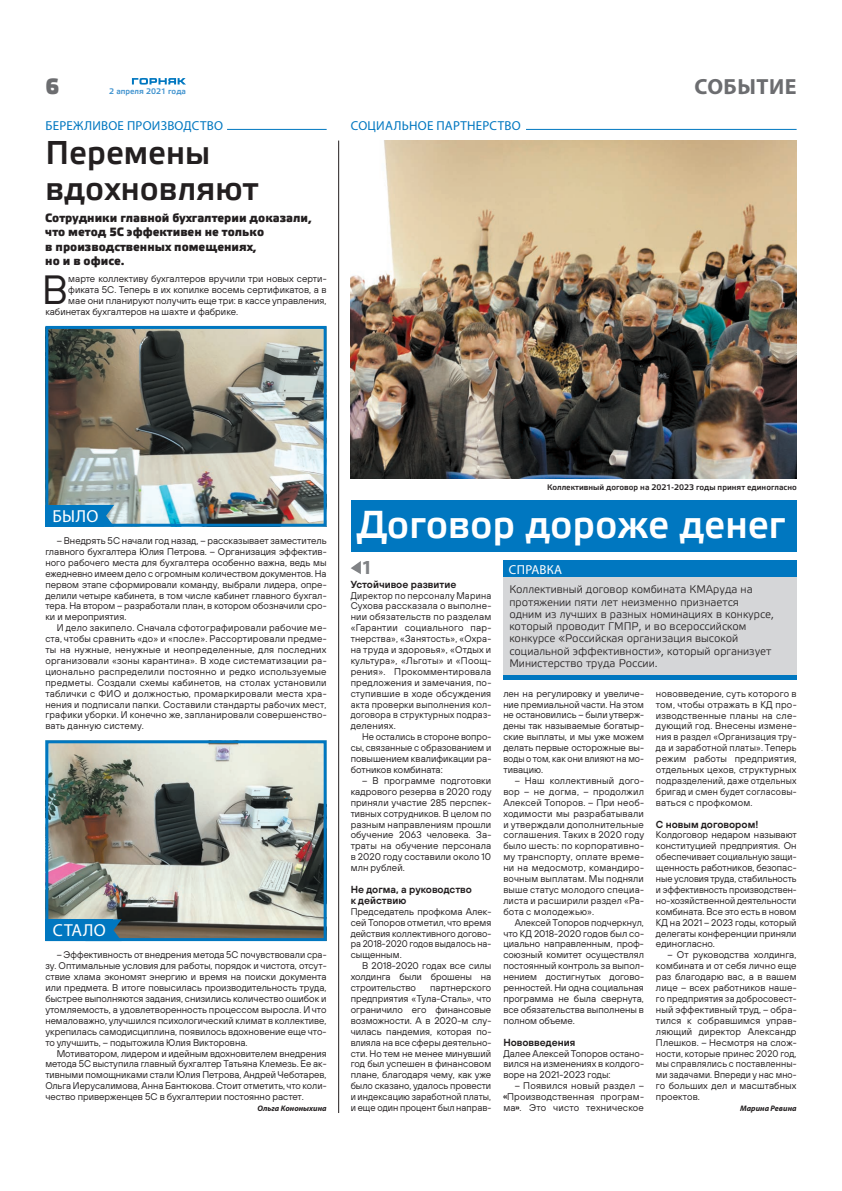
<style>
.page{position:relative;width:842px;height:1191px;background:#fff}
.page>*{position:absolute;margin:0;border:0;box-sizing:border-box;transform-origin:0 0}
.t1{font:40.8px "TT Hoves";color:#231f20}
.t2{font:39px "Elektra Medium Pro";color:#fff}
.t3{font:33px/36px "Elektra Medium Pro";color:#231f20}
.t4{font:700 22px "Myriad Pro";letter-spacing:.02em;color:#6c6d70}
.t5{font:700 22px "Elektra Medium Pro";color:#6c6d70}
.t6{font:700 20px "Myriad Pro";color:#808285}
.t7{font:17.4px "Myriad Pro";letter-spacing:.02em;color:#fff}
.t8{font:13px "Myriad Pro";letter-spacing:.02em;color:#0077c0}
.t9{font:13px "Myriad Pro";letter-spacing:.02em;color:#fff}
.t10{font:700 12px/14.4px "Elektra Medium Pro";color:#231f20}
.t11{font:11px/12.2px "Elektra Light Pro";color:#231f20}
.t12{font:600 10.2px/10.9px "TT Hoves";color:#231f20}
.t13{font:9.7px/10.9px "TT Hoves";color:#231f20;text-align:justify}
.t14{font:9.7px/10.9px "TT Hoves";color:#231f20;text-align:justify;scale:.95 1}
.t15{font:8px "Elektra Medium Pro";letter-spacing:.005em;color:#231f20}
.t16{font:italic 700 8px "Myriad Pro";color:#231f20}
.t17{font:8px "Elektra Medium Pro";color:#3d91ce}
.s1{font-family:"AG Letterica CO Mpr"}
</style>
<div class="page">
<svg style="left:132px;top:78px;width:54px;height:7px"></svg>
<hr style="left:338px;top:141px;width:1px;height:972px;background:#231f20">
<hr style="left:526px;top:129px;width:271px;height:1px;background:#0077c0">
<hr style="left:227px;top:129px;width:100px;height:1px;background:#0077c0">
<div style="left:351px;top:500px;width:446px;height:52px;background:#0077c0"></div>
<svg style="left:351px;top:561px;width:10px;height:13px"></svg>
<img style="left:49px;top:330px;width:274px;height:193px">
<svg style="left:104px;top:505px;width:10px;height:18px"></svg>
<div style="left:45px;top:505px;width:59px;height:22px;background:#0077c0"></div>
<div style="left:45px;top:326px;width:282px;height:201px;border:3px solid #0077c0"></div>
<img style="left:49px;top:744px;width:274px;height:193px">
<svg style="left:113px;top:919px;width:9px;height:18px"></svg>
<div style="left:45px;top:919px;width:68px;height:22px;background:#0077c0"></div>
<div style="left:45px;top:740px;width:282px;height:201px;border:3px solid #0077c0"></div>
<div style="left:503px;top:562px;width:294px;height:113px;background:#d5d6d8"></div>
<div style="left:503px;top:561px;width:294px;height:16px;background:#0077c0"></div>
<div style="left:503px;top:675px;width:294px;height:5px;background:#0077c0"></div>
<img style="left:351px;top:141px;width:446px;height:337px">
<h3 class="t5" style="left:45px;top:74px;width:15px">6</h3>
<p class="t17" style="left:109px;top:87px;width:78px">2 апреля 2021 года</p>
<h3 class="t4" style="left:694px;top:73px;width:103px">СОБЫТИЕ</h3>
<h3 class="t8" style="left:45px;top:117px;width:179px">БЕРЕЖЛИВОЕ ПРОИЗВОДСТВО</h3>
<h3 class="t8" style="left:351px;top:117px;width:171px">СОЦИАЛЬНОЕ ПАРТНЕРСТВО</h3>
<h3 class="t3" style="left:45px;top:136px;width:215px">Перемены вдохновляют</h3>
<p class="t10" style="left:45px;top:211px;width:268px">Сотрудники главной бухгалтерии доказали, что метод 5С эффективен не только<br>в производственных помещениях,<br>но и в офисе.</p>
<h1 class="t1" style="left:42px;top:264px;width:28px">В</h1>
<p class="t13" style="left:68px;top:273px;width:260px">марте коллективу бухгалтеров вручили три новых серти-</p>
<p class="t13" style="left:68px;top:284px;width:260px">фиката 5С. Теперь в их копилке восемь сертификатов, а в</p>
<p class="t13" style="left:68px;top:295px;width:260px">мае они планируют получить еще три: в кассе управления,</p>
<p class="t13" style="left:45px;top:306px;width:194px">кабинетах бухгалтеров на шахте и фабрике.</p>
<h3 class="t7" style="left:52px;top:505px;width:47px">БЫЛО</h3>
<p class="t13" style="left:45px;top:535px;width:283px;text-indent:11px">– Внедрять 5С начали год назад, – рассказывает заместитель главного бухгалтера Юлия Петрова. – Организация эффектив&shy;ного рабочего места для бухгалтера особенно важна, ведь мы ежедневно имеем дело с огромным количеством документов. На первом этапе сформировали команду, выбрали лидера, опре&shy;делили четыре кабинета, в том числе кабинет главного бухгал&shy;тера. На втором – разработали план, в котором обозначили сро&shy;ки и мероприятия.</p>
<p class="t13" style="left:45px;top:622px;width:283px;text-indent:11px">И дело закипело. Сначала сфотографировали рабочие ме&shy;ста, чтобы сравнить «до» и «после». Рассортировали предме&shy;ты на нужные, ненужные и неопределенные, для последних организовали «зоны карантина». В ходе систематизации ра&shy;ционально распределили постоянно и редко используемые предметы. Создали схемы кабинетов, на столах установили таблички с ФИО и должностью, промаркировали места хра&shy;нения и подписали папки. Составили стандарты рабочих мест, графики уборки. И конечно же, запланировали совершенство&shy;вать данную систему.</p>
<h3 class="t7" style="left:53px;top:920px;width:54px">СТАЛО</h3>
<p class="t13" style="left:45px;top:949px;width:283px;text-indent:11px">– Эффективность от внедрения метода 5С почувствовали сра&shy;зу. Оптимальные условия для работы, порядок и чистота, отсут&shy;ствие хлама экономят энергию и время на поиски документа или предмета. В итоге повысилась производительность труда, быстрее выполняются задания, снизились количество ошибок и утомляемость, а удовлетворенность процессом выросла. И что немаловажно, улучшился психологический климат в коллективе, укрепилась самодисциплина, появилось вдохновение еще что&shy;то улучшить, – подытожила Юлия Викторовна.</p>
<p class="t13" style="left:45px;top:1047px;width:283px;text-indent:11px">Мотиватором, лидером и идейным вдохновителем внедрения метода 5С выступила главный бухгалтер Татьяна Клемезь. Ее ак&shy;тивными помощниками стали Юлия Петрова, Андрей Чеботарев, Ольга Иерусалимова, Анна Бантюкова. Стоит отметить, что коли&shy;чество приверженцев 5С в бухгалтерии постоянно растет.</p>
<p class="t16" style="left:257px;top:1103px;width:71px">Ольга Кононыхина</p>
<p class="t15" style="left:547px;top:482px;width:251px">Коллективный договор на 2021-2023 годы принят единогласно</p>
<h2 class="t2" style="left:356px;top:503px;width:430px">Договор дороже денег</h2>
<h3 class="t6" style="left:362px;top:554px;width:13px">1</h3>
<h3 class="t9" style="left:509px;top:561px;width:55px">СПРАВКА</h3>
<p class="t11" style="left:509px;top:584px;width:266px">Коллективный договор комбината КМАруда на протяжении пяти лет неизменно признается одним из лучших в разных номинациях в конкурсе, который проводит ГМПР, и во всероссийском конкурсе «Российская организация высокой социальной эффективности», который организует Министерство труда России.</p>
<p class="t12" style="left:351px;top:578px;width:107px">Устойчивое развитие</p>
<p class="t14" style="left:351px;top:589px;width:150px">Директор по персоналу Марина Сухова рассказала о выполне&shy;нии обязательств по разделам «Гарантии социального пар&shy;тнерства», «Занятость», «Охра&shy;на труда и здоровья», «Отдых и культура», «Льготы» и «Поощ&shy;рения». Прокомментировала предложения и замечания, по&shy;ступившие в ходе обсуждения акта проверки выполнения кол&shy;договора в структурных подраз&shy;делениях.</p>
<p class="t13" style="left:351px;top:731px;width:142px;text-indent:11px">Не остались в стороне вопро&shy;сы, связанные с образованием и повышением квалификации ра&shy;ботников комбината:</p>
<p class="t13" style="left:351px;top:775px;width:142px;text-indent:11px">– В программе подготовки кадрового резерва в 2020 году приняли участие 285 перспек&shy;тивных сотрудников. В целом по разным направлениям прошли обучение 2063 человека. За&shy;траты на обучение персонала в 2020 году составили около 10 млн рублей.</p>
<p class="t12" style="left:351px;top:883px;width:123px">Не догма, а руководство к действию</p>
<p class="t13" style="left:351px;top:905px;width:142px">Председатель профкома Алек&shy;сей Топоров отметил, что время действия коллективного догово&shy;ра 2018-2020 годов выдалось на&shy;сыщенным.</p>
<p class="t13" style="left:351px;top:960px;width:142px;text-indent:11px">В 2018-2020 годах все силы холдинга были брошены на строительство</p>
<p class="t13" style="left:503px;top:687px;width:142px">лен на регулировку и увеличе&shy;ние премиальной части. На этом не остановились – были утверж&shy;дены так называемые богатыр&shy;ские выплаты, и мы уже можем делать первые осторожные вы&shy;воды о том, как они влияют на мо&shy;тивацию.</p>
<p class="t13" style="left:503px;top:775px;width:142px;text-indent:11px">– Наш коллективный дого&shy;вор – не догма, – продолжил Алексей Топоров. – При необ&shy;ходимости мы разрабатывали и утверждали дополнительные соглашения. Таких в 2020 году было шесть: по корпоративно&shy;му транспорту, оплате време&shy;ни на медосмотр, командиро&shy;вочным выплатам. Мы подняли выше статус молодого специа&shy;листа и расширили раздел «Ра&shy;бота с молодежью».</p>
<p class="t13" style="left:503px;top:916px;width:142px;text-indent:11px">Алексей Топоров подчеркнул, что КД 2018-2020 годов был со&shy;циально направленным, проф&shy;союзный комитет осуществлял постоянный контроль за выпол&shy;нением достигнутых догово&shy;ренностей. Ни одна социальная программа не была свернута, все обязательства выполнены в полном объеме.</p>
<p class="t12" style="left:503px;top:1036px;width:73px">Нововведения</p>
<p class="t13" style="left:503px;top:1047px;width:142px">Далее Алексей Топоров остано&shy;вился на изменениях в колдого&shy;воре на 2021-2023 годы:</p>
<p class="t13" style="left:503px;top:1080px;width:142px;text-indent:11px">– Появился новый раздел – <span class="s1">´</span>Производственная програм&shy;ма<span class="s1">ª</span>. Это чисто техническое</p>
<p class="t13" style="left:656px;top:687px;width:142px">нововведение, суть которого в том, чтобы отражать в КД про&shy;изводственные планы на сле&shy;дующий год. Внесены измене&shy;ния в раздел «Организация тру&shy;да и заработной платы». Теперь режим работы предприятия, отдельных цехов, структурных подразделений, даже отдельных бригад и смен будет согласовы&shy;ваться с профкомом.</p>
<p class="t12" style="left:656px;top:818px;width:104px">С новым договором!</p>
<p class="t13" style="left:656px;top:829px;width:142px">Колдоговор недаром называют конституцией предприятия. Он обеспечивает социальную защи&shy;щенность работников, безопас&shy;ные условия труда, стабильность и эффективность производствен&shy;но-хозяйственной деятельности комбината. Все это есть в новом КД на 2021 – 2023 годы, который делегаты конференции приняли единогласно.</p>
<p class="t13" style="left:656px;top:949px;width:142px;text-indent:11px">– От руководства холдинга, комбината и от себя лично еще раз благодарю вас, а в вашем лице – всех работников наше&shy;го предприятия за добросовест&shy;ный эффективный труд, – обра&shy;тился к собравшимся управ&shy;ляющий директор Александр Плешков. – Несмотря на слож&shy;ности, которые принес 2020 год, мы справлялись с поставленны&shy;ми задачами. Впереди у нас мно&shy;го больших дел и масштабных проектов.</p>
<p class="t16" style="left:740px;top:1103px;width:58px">Марина Ревина</p>
<p class="t13" style="left:351px;top:982px;width:142px;text-indent:80px">партнерского предприятия «Тула-Сталь», что ограничило его финансовые возможности. А в 2020-м слу&shy;чилась пандемия, которая по&shy;влияла на все сферы деятельно&shy;сти. Но тем не менее минувший год был успешен в финансовом плане, благодаря чему, как уже было сказано, удалось провести и индексацию заработной платы, и еще один процент был направ-</p>
</div>
